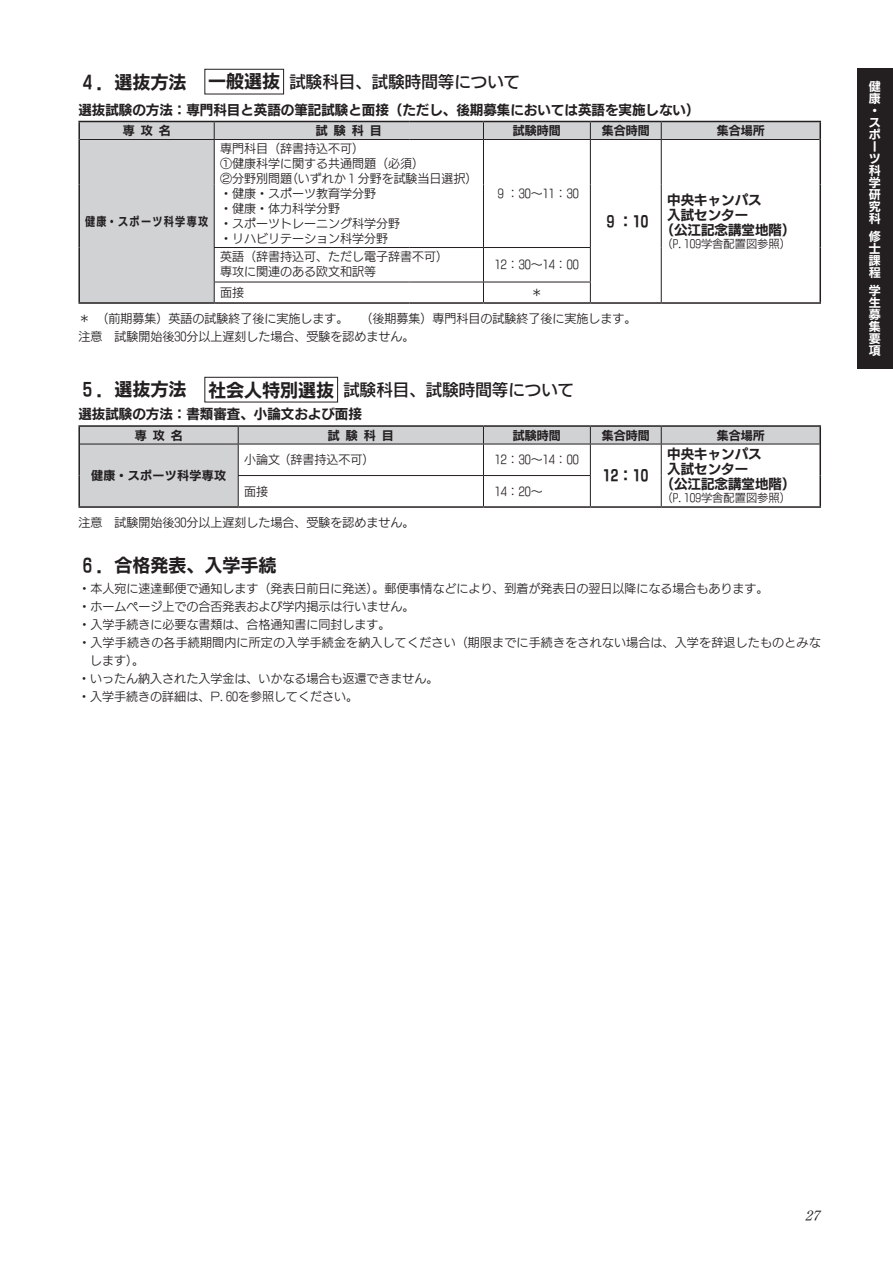
<style>
.page{position:relative;width:893px;height:1263px;background:#fff}
.page>*{position:absolute;margin:0;border:0;box-sizing:border-box;transform-origin:0 0}
.t1{font:18px "New Rodin Pro B";color:#231f20}
.t2{font:16.5px "New Rodin Pro DB";color:#231f20}
.t3{font:15px "New Rodin Pro B";color:#231f20}
.t4{font:14.25px "Tsuku Min Pro R";color:#231f20}
.t5{font:13.5px "New Rodin Pro B";color:#231f20}
.t6{font:12px/15px "New Rodin Pro M";color:#231f20}
.t7{font:12px "New Rodin Pro B";letter-spacing:.03em;color:#231f20}
.t8{font:12px/12px "New Rodin Pro B";color:#fff;text-align:justify}
.t9{font:12px "New Rodin Pro B";letter-spacing:.135em;color:#231f20;scale:.84 1}
.t10{font:11.25px "New Rodin Pro M";color:#231f20}
.s1{font-family:"CID Zen Suuji New Lodan B";font-size:18px}
.s2{font-family:"New Rodin Pro B";font-size:18px}
.s3{font-family:"CID Zen Suuji New Lodan M"}
.s4{font-family:"CID Zen Suuji New Lodan B"}
</style>
<div class="page">
<div style="left:857px;top:69px;width:36px;height:300px;background:#231f20"></div>
<div style="left:204px;top:69px;width:80px;height:25px;border:1px solid #231f20"></div>
<svg style="left:80px;top:122px;width:739px;height:180px"></svg>
<svg style="left:214px;top:122px;width:1px;height:17px"></svg>
<svg style="left:483px;top:122px;width:1px;height:17px"></svg>
<svg style="left:590px;top:122px;width:1px;height:17px"></svg>
<svg style="left:661px;top:122px;width:1px;height:17px"></svg>
<hr style="left:214px;top:140px;width:1px;height:44px;background:#231f20">
<hr style="left:483px;top:140px;width:1px;height:44px;background:#231f20">
<hr style="left:590px;top:140px;width:1px;height:44px;background:#231f20">
<hr style="left:661px;top:140px;width:1px;height:44px;background:#231f20">
<hr style="left:590px;top:184px;width:1px;height:63px;background:#231f20">
<hr style="left:661px;top:184px;width:1px;height:63px;background:#231f20">
<hr style="left:661px;top:247px;width:1px;height:35px;background:#231f20">
<svg style="left:661px;top:282px;width:1px;height:20px"></svg>
<hr style="left:80px;top:139px;width:134px;height:1px;background:#231f20">
<hr style="left:214px;top:139px;width:195px;height:1px;background:#231f20">
<hr style="left:409px;top:139px;width:74px;height:1px;background:#231f20">
<hr style="left:483px;top:139px;width:107px;height:1px;background:#231f20">
<hr style="left:590px;top:139px;width:71px;height:1px;background:#231f20">
<hr style="left:214px;top:184px;width:1px;height:63px;background:#231f20">
<hr style="left:483px;top:184px;width:1px;height:63px;background:#231f20">
<hr style="left:661px;top:139px;width:158px;height:1px;background:#231f20">
<hr style="left:214px;top:247px;width:195px;height:1px;background:#231f20">
<hr style="left:214px;top:248px;width:1px;height:34px;background:#231f20">
<hr style="left:409px;top:247px;width:74px;height:1px;background:#231f20">
<hr style="left:483px;top:247px;width:108px;height:1px;background:#231f20">
<hr style="left:483px;top:248px;width:1px;height:34px;background:#231f20">
<hr style="left:590px;top:248px;width:1px;height:34px;background:#231f20">
<hr style="left:214px;top:282px;width:195px;height:1px;background:#231f20">
<svg style="left:214px;top:282px;width:1px;height:20px"></svg>
<hr style="left:409px;top:282px;width:74px;height:1px;background:#231f20">
<hr style="left:483px;top:282px;width:108px;height:1px;background:#231f20">
<svg style="left:483px;top:282px;width:1px;height:20px"></svg>
<svg style="left:590px;top:282px;width:1px;height:20px"></svg>
<hr style="left:78px;top:121px;width:136px;height:1px;background:#231f20">
<svg style="left:78px;top:122px;width:2px;height:17px"></svg>
<hr style="left:214px;top:121px;width:195px;height:1px;background:#231f20">
<hr style="left:409px;top:121px;width:74px;height:1px;background:#231f20">
<hr style="left:483px;top:121px;width:107px;height:1px;background:#231f20">
<hr style="left:590px;top:121px;width:71px;height:1px;background:#231f20">
<hr style="left:661px;top:121px;width:160px;height:1px;background:#231f20">
<svg style="left:819px;top:122px;width:2px;height:17px"></svg>
<hr style="left:78px;top:139px;width:2px;height:45px;background:#231f20">
<hr style="left:819px;top:139px;width:2px;height:45px;background:#231f20">
<hr style="left:78px;top:184px;width:2px;height:63px;background:#231f20">
<hr style="left:819px;top:184px;width:2px;height:63px;background:#231f20">
<hr style="left:78px;top:247px;width:2px;height:35px;background:#231f20">
<hr style="left:819px;top:247px;width:2px;height:35px;background:#231f20">
<hr style="left:78px;top:282px;width:2px;height:20px;background:#231f20">
<hr style="left:819px;top:282px;width:2px;height:20px;background:#231f20">
<hr style="left:661px;top:302px;width:160px;height:2px;background:#231f20">
<hr style="left:78px;top:302px;width:136px;height:2px;background:#231f20">
<hr style="left:214px;top:302px;width:195px;height:2px;background:#231f20">
<hr style="left:409px;top:302px;width:74px;height:2px;background:#231f20">
<hr style="left:483px;top:302px;width:107px;height:2px;background:#231f20">
<hr style="left:590px;top:302px;width:71px;height:2px;background:#231f20">
<div style="left:204px;top:377px;width:134px;height:25px;border:1px solid #231f20"></div>
<svg style="left:80px;top:427px;width:739px;height:79px"></svg>
<svg style="left:238px;top:427px;width:1px;height:17px"></svg>
<svg style="left:483px;top:427px;width:1px;height:17px"></svg>
<svg style="left:590px;top:427px;width:1px;height:17px"></svg>
<svg style="left:661px;top:427px;width:1px;height:17px"></svg>
<hr style="left:80px;top:444px;width:158px;height:1px;background:#231f20">
<hr style="left:238px;top:444px;width:245px;height:1px;background:#231f20">
<hr style="left:238px;top:444px;width:1px;height:31px;background:#231f20">
<hr style="left:483px;top:444px;width:107px;height:1px;background:#231f20">
<hr style="left:483px;top:444px;width:1px;height:31px;background:#231f20">
<hr style="left:590px;top:444px;width:71px;height:1px;background:#231f20">
<hr style="left:590px;top:444px;width:1px;height:31px;background:#231f20">
<hr style="left:661px;top:444px;width:158px;height:1px;background:#231f20">
<hr style="left:661px;top:444px;width:1px;height:31px;background:#231f20">
<hr style="left:661px;top:475px;width:1px;height:31px;background:#231f20">
<hr style="left:238px;top:475px;width:245px;height:1px;background:#231f20">
<hr style="left:238px;top:476px;width:1px;height:30px;background:#231f20">
<hr style="left:483px;top:475px;width:108px;height:1px;background:#231f20">
<hr style="left:483px;top:476px;width:1px;height:30px;background:#231f20">
<hr style="left:590px;top:476px;width:1px;height:30px;background:#231f20">
<hr style="left:78px;top:425px;width:160px;height:2px;background:#231f20">
<svg style="left:78px;top:427px;width:2px;height:17px"></svg>
<hr style="left:238px;top:425px;width:245px;height:2px;background:#231f20">
<hr style="left:483px;top:425px;width:107px;height:2px;background:#231f20">
<hr style="left:590px;top:425px;width:71px;height:2px;background:#231f20">
<hr style="left:661px;top:425px;width:160px;height:2px;background:#231f20">
<svg style="left:819px;top:427px;width:2px;height:17px"></svg>
<hr style="left:78px;top:444px;width:2px;height:31px;background:#231f20">
<hr style="left:78px;top:475px;width:2px;height:31px;background:#231f20">
<hr style="left:819px;top:444px;width:2px;height:31px;background:#231f20">
<hr style="left:819px;top:475px;width:2px;height:31px;background:#231f20">
<hr style="left:661px;top:506px;width:160px;height:2px;background:#231f20">
<hr style="left:78px;top:506px;width:160px;height:2px;background:#231f20">
<hr style="left:238px;top:506px;width:245px;height:2px;background:#231f20">
<hr style="left:483px;top:506px;width:107px;height:2px;background:#231f20">
<hr style="left:590px;top:506px;width:71px;height:2px;background:#231f20">
<h2 class="t2" style="left:78px;top:68px;width:443px"><span class="s1">４</span><span class="s2">．選抜方法 一般選抜</span>試験科目、試験時間等について</h2>
<p class="t5" style="left:78px;top:98px;width:622px">選抜試験の方法：専門科目と英語の筆記試験と面接（ただし、後期募集においては英語を実施しない）</p>
<p class="t7" style="left:123px;top:120px;width:49px">専攻名</p>
<p class="t7" style="left:316px;top:120px;width:67px">試験科目</p>
<p class="t7" style="left:513px;top:120px;width:49px">試験時間</p>
<p class="t7" style="left:602px;top:120px;width:49px">集合時間</p>
<p class="t7" style="left:717px;top:120px;width:49px">集合場所</p>
<p class="t6" style="left:220px;top:140px;width:259px">専門科目（辞書持込不可）<br>①健康科学に関する共通問題（必須）<br>②分野別問題（いずれか<span class="s3">１</span>分野を試験当日選択）</p>
<p class="t6" style="left:220px;top:185px;width:181px">・健康・スポーツ教育学分野<br>・健康・体力科学分野<br>・スポーツトレーニング科学分野・リハビリテーション科学分野</p>
<p class="t6" style="left:220px;top:248px;width:229px">英語（辞書持込可、ただし電子辞書不可）専攻に関連のある欧文和訳等</p>
<p class="t6" style="left:495px;top:256px;width:85px">12：30～14：00</p>
<p class="t6" style="left:220px;top:284px;width:25px">面接</p>
<p class="t6" style="left:495px;top:185px;width:85px"><span class="s3">９</span>：30～11：30</p>
<p class="t5" style="left:667px;top:188px;width:96px">中央キャンパス</p>
<p class="t5" style="left:667px;top:203px;width:82px">入試センター</p>
<p class="t5" style="left:660px;top:218px;width:136px">（公江記念講堂地階）</p>
<p class="t10" style="left:662px;top:234px;width:131px">（P.109学舎配置図参照）</p>
<p class="t3" style="left:603px;top:208px;width:46px"><span class="s4">９</span>：₁₀</p>
<p class="t9" style="left:85px;top:211px;width:148px">健康・スポーツ科学専攻</p>
<p class="t6" style="left:78px;top:278px;width:560px;line-height:26.2px;text-indent:452px">＊<br>＊（前期募集）英語の試験終了後に実施します。 （後期募集）専門科目の試験終了後に実施します。</p>
<p class="t6" style="left:78px;top:328px;width:337px">注意 試験開始後30分以上遅刻した場合、受験を認めません。</p>
<h2 class="t2" style="left:78px;top:375px;width:497px"><span class="s1">５</span><span class="s2">．選抜方法 社会人特別選抜</span>試験科目、試験時間等について</h2>
<p class="t5" style="left:78px;top:402px;width:285px">選抜試験の方法：書類審査、小論文および面接</p>
<p class="t7" style="left:135px;top:425px;width:49px">専攻名</p>
<p class="t7" style="left:328px;top:425px;width:67px">試験科目</p>
<p class="t7" style="left:513px;top:425px;width:49px">試験時間</p>
<p class="t7" style="left:602px;top:425px;width:49px">集合時間</p>
<p class="t7" style="left:717px;top:425px;width:49px">集合場所</p>
<p class="t7" style="left:91px;top:465px;width:137px">健康・スポーツ科学専攻</p>
<p class="t5" style="left:667px;top:442px;width:96px">中央キャンパス</p>
<p class="t5" style="left:667px;top:457px;width:82px">入試センター</p>
<p class="t5" style="left:660px;top:472px;width:136px">（公江記念講堂地階）</p>
<p class="t10" style="left:662px;top:488px;width:131px">（P.109学舎配置図参照）</p>
<p class="t6" style="left:244px;top:451px;width:132px">小論文（辞書持込不可）</p>
<p class="t6" style="left:495px;top:451px;width:85px">12：30～14：00</p>
<p class="t3" style="left:603px;top:463px;width:46px">₁₂：₁₀</p>
<p class="t6" style="left:244px;top:483px;width:25px">面接</p>
<p class="t6" style="left:495px;top:483px;width:49px">14：20～</p>
<p class="t6" style="left:78px;top:514px;width:337px">注意 試験開始後30分以上遅刻した場合、受験を認めません。</p>
<h1 class="t1" style="left:78px;top:549px;width:199px"><span class="s4">６</span>．合格発表、入学手続</h1>
<p class="t6" style="left:78px;top:580px;width:691px">・本人宛に速達郵便で通知します（発表日前日に発送）。郵便事情などにより、到着が発表日の翌日以降になる場合もあります。</p>
<p class="t6" style="left:78px;top:598px;width:337px">・ホームページ上での合否発表および学内掲示は行いません。</p>
<p class="t6" style="left:78px;top:616px;width:313px">・入学手続きに必要な書類は、合格通知書に同封します。</p>
<p class="t6" style="left:78px;top:634px;width:744px">・入学手続きの各手続期間内に所定の入学手続金を納入してください（期限までに手続きをされない場合は、入学を辞退したものとみな</p>
<p class="t6" style="left:90px;top:652px;width:55px">します）。</p>
<p class="t6" style="left:78px;top:670px;width:361px">・いったん納入された入学金は、いかなる場合も返還できません。</p>
<p class="t6" style="left:78px;top:688px;width:281px">・入学手続きの詳細は、P.60を参照してください。</p>
<p class="t8" style="left:869px;top:80px;width:13px;text-align:left">健康・スポーツ科学研究科</p>
<p class="t8" style="left:869px;top:230px;width:13px">修士課程</p>
<p class="t8" style="left:869px;top:284px;width:13px">学生募集要項</p>
<p class="t4" style="left:805px;top:1203px;width:16px">27</p>
</div>
